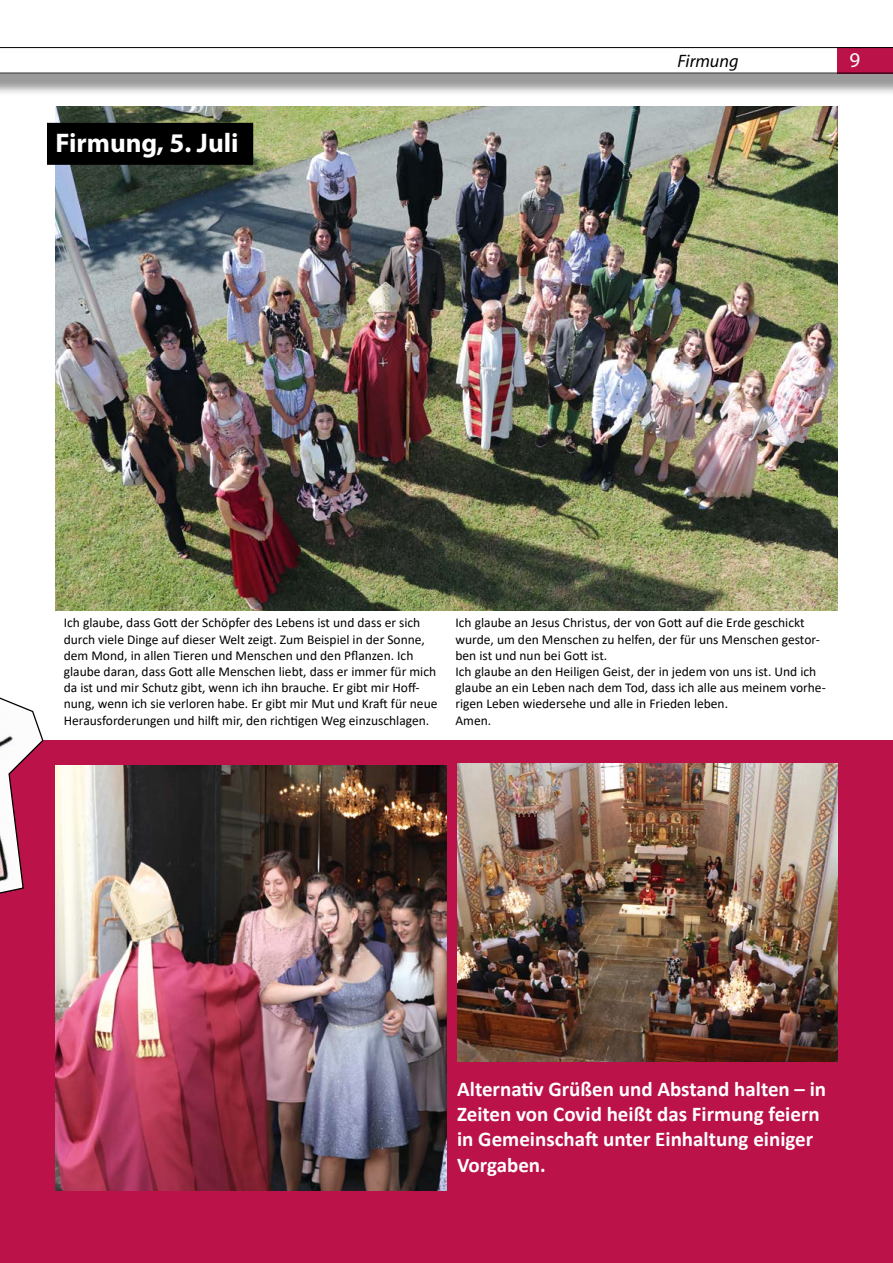
<style>
.page{position:relative;width:893px;height:1263px;background:#fff}
.page>*{position:absolute;margin:0;border:0;box-sizing:border-box;transform-origin:0 0}
.t1{font:700 27px "Myriad Pro";color:#fff}
.t2{font:700 21px/25.2px "Calibri";color:#fff}
.t3{font:21px "Myriad Pro";color:#fff}
.t4{font:italic 18px "Myriad";color:#000}
.t5{font:13.5px/16.2px "Calibri";color:#000}
</style>
<div class="page">
<div style="left:0;top:56px;width:893px;height:41px;background:#000;opacity:.4"></div>
<svg style="left:0;top:47px;width:838px;height:26px"></svg>
<div style="left:838px;top:47px;width:55px;height:26px;background:#bb124a"></div>
<div style="left:0;top:741px;width:893px;height:522px;background:#bb124a"></div>
<img style="left:55px;top:765px;width:391px;height:426px">
<svg style="left:0;top:697px;width:44px;height:197px"></svg>
<img style="left:55px;top:106px;width:783px;height:504px">
<div style="left:47px;top:123px;width:206px;height:42px;background:#000"></div>
<img style="left:457px;top:764px;width:381px;height:298px">
<h1 class="t1" style="left:55px;top:125px;width:185px">Firmung, 5. Juli</h1>
<h3 class="t4" style="left:678px;top:52px;width:62px">Firmung</h3>
<h2 class="t3" style="left:850px;top:47px;width:12px">9</h2>
<p class="t5" style="left:64px;top:614px;width:375px">Ich glaube, dass Gott der Schöpfer des Lebens ist und dass er sich durch viele Dinge auf dieser Welt zeigt. Zum Beispiel in der Sonne, dem Mond, in allen Tieren und Menschen und den Pflanzen. Ich glaube daran, dass Gott alle Menschen liebt, dass er immer für mich da ist und mir Schutz gibt, wenn ich ihn brauche. Er gibt mir Hoff&shy;nung, wenn ich sie verloren habe. Er gibt mir Mut und Kraft für neue Herausforderungen und hilft mir, den richtigen Weg einzuschlagen.</p>
<p class="t5" style="left:455px;top:614px;width:372px">Ich glaube an Jesus Christus, der von Gott auf die Erde geschickt wurde, um den Menschen zu helfen, der für uns Menschen gestor&shy;ben ist und nun bei Gott ist.<br>Ich glaube an den Heiligen Geist, der in jedem von uns ist. Und ich glaube an ein Leben nach dem Tod, dass ich alle aus meinem vorhe&shy;rigen Leben wiedersehe und alle in Frieden leben.<br>Amen.</p>
<h2 class="t2" style="left:457px;top:1076px;width:371px">Alternativ Grüßen und Abstand halten – in Zeiten von Covid heißt das Firmung feiern in Gemeinschaft unter Einhaltung einiger Vorgaben.</h2>
</div>
